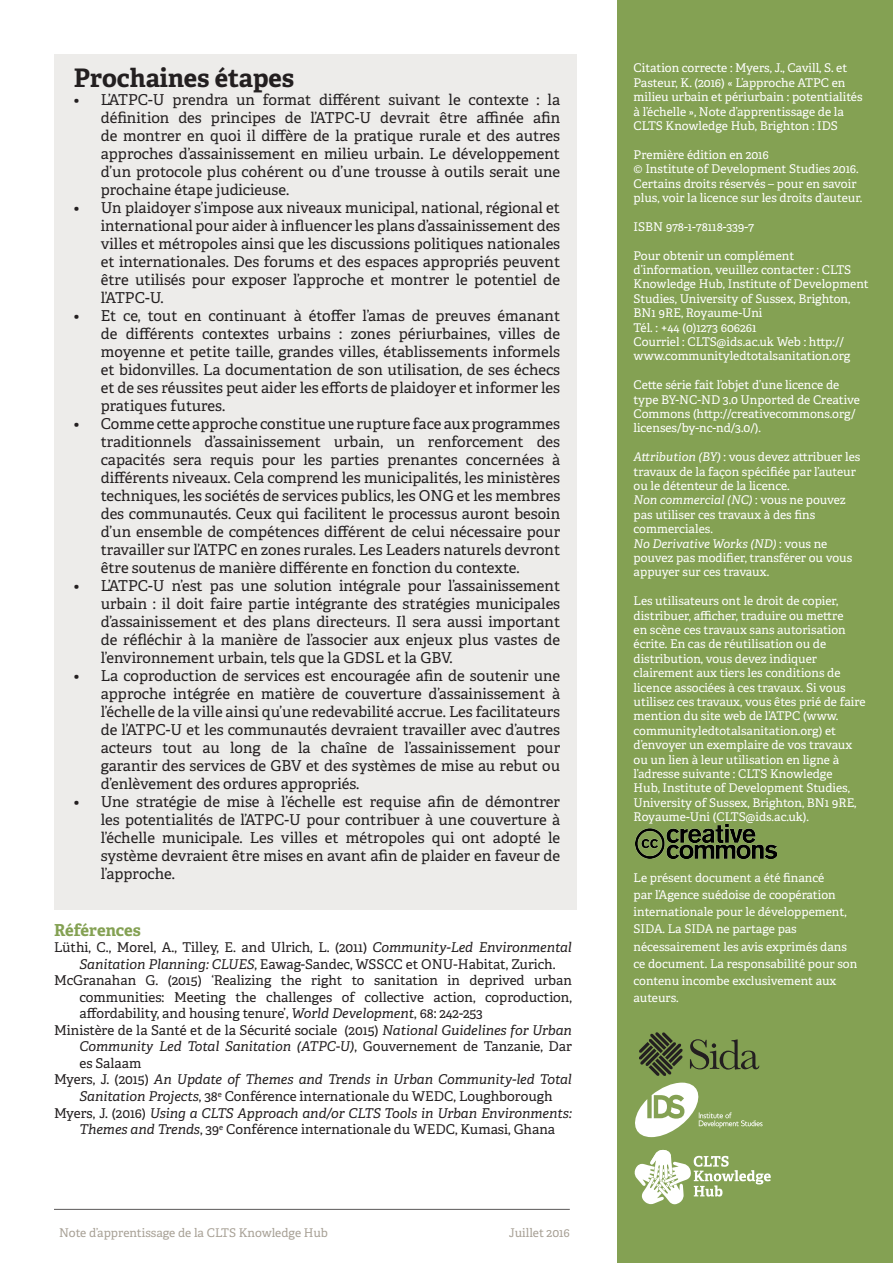
<style>
.page{position:relative;width:893px;height:1263px;background:#fff}
.page>*{position:absolute;margin:0;border:0;box-sizing:border-box;transform-origin:0 0}
.t1{font:700 25.5px "Adelle";color:#231f20}
.t2{font:700 16.5px "Adelle";letter-spacing:-.005em;color:#84a153}
.t3{font:15px/18px "Adelle";color:#231f20;text-align:justify}
.t4{font:13.5px/16.5px "Adelle";color:#231f20}
.t5{font:italic 13.5px/16.5px "Adelle";color:#231f20}
.t6{font:12px/14.4px "Adelle";color:#fff}
.t7{font:12px "Adelle";color:#a8a196}
.s1{font-style:italic}
.s2{font-style:normal}
</style>
<div class="page">
<div style="left:617px;top:0;width:276px;height:1263px;background:#84a153"></div>
<div style="left:55px;top:55px;width:522px;height:855px;background:#edecea"></div>
<svg style="left:639px;top:1032px;width:44px;height:43px"></svg>
<svg style="left:690px;top:1039px;width:69px;height:30px"></svg>
<img style="left:636px;top:825px;width:141px;height:34px">
<hr style="left:54px;top:1209px;width:516px;height:1px;background:#231f20">
<svg style="left:635px;top:1150px;width:136px;height:54px"></svg>
<svg style="left:635px;top:1082px;width:128px;height:55px"></svg>
<p class="t1" style="left:74px;top:62px;width:222px">Prochaines étapes</p>
<p class="t3" style="left:101px;top:90px;width:461px;text-indent:-27px">• L’ATPC-U prendra un format différent suivant le contexte : la définition des principes de l’ATPC-U devrait être affinée afin de montrer en quoi il diffère de la pratique rurale et des autres approches d’assainissement en milieu urbain. Le développement d’un protocole plus cohérent ou d’une trousse à outils serait une prochaine étape judicieuse.</p>
<p class="t3" style="left:101px;top:198px;width:461px;text-indent:-27px">• Un plaidoyer s’impose aux niveaux municipal, national, régional et international pour aider à influencer les plans d’assainissement des villes et métropoles ainsi que les discussions politiques nationales et internationales. Des forums et des espaces appropriés peuvent être utilisés pour exposer l’approche et montrer le potentiel de l’ATPC-U.</p>
<p class="t3" style="left:101px;top:306px;width:461px;text-indent:-27px">• Et ce, tout en continuant à étoffer l’amas de preuves émanant de différents contextes urbains : zones périurbaines, villes de moyenne et petite taille, grandes villes, établissements informels et bidonvilles. La documentation de son utilisation, de ses échecs et de ses réussites peut aider les efforts de plaidoyer et informer les pratiques futures.</p>
<p class="t3" style="left:101px;top:414px;width:461px;text-indent:-27px">• Comme cette approche constitue une rupture face aux programmes traditionnels d’assainissement urbain, un renforcement des capacités sera requis pour les parties prenantes concernées à différents niveaux. Cela comprend les municipalités, les ministères techniques, les sociétés de services publics, les ONG et les membres des communautés. Ceux qui facilitent le processus auront besoin d’un ensemble de compétences différent de celui nécessaire pour travailler sur l’ATPC en zones rurales. Les Leaders naturels devront être soutenus de manière différente en fonction du contexte.</p>
<p class="t3" style="left:101px;top:576px;width:461px;text-indent:-27px">• L’ATPC-U n’est pas une solution intégrale pour l’assainissement urbain : il doit faire partie intégrante des stratégies municipales d’assainissement et des plans directeurs. Il sera aussi important de réfléchir à la manière de l’associer aux enjeux plus vastes de l’environnement urbain, tels que la GDSL et la GBV.</p>
<p class="t3" style="left:101px;top:666px;width:461px;text-indent:-27px">• La coproduction de services est encouragée afin de soutenir une approche intégrée en matière de couverture d’assainissement à l’échelle de la ville ainsi qu’une redevabilité accrue. Les facilitateurs de l’ATPC-U et les communautés devraient travailler avec d’autres acteurs tout au long de la chaîne de l’assainissement pour garantir des services de GBV et des systèmes de mise au rebut ou d’enlèvement des ordures appropriés.</p>
<p class="t3" style="left:101px;top:792px;width:461px;text-indent:-27px">• Une stratégie de mise à l’échelle est requise afin de démontrer les potentialités de l’ATPC-U pour contribuer à une couverture à l’échelle municipale. Les villes et métropoles qui ont adopté le système devraient être mises en avant afin de plaider en faveur de l’approche.</p>
<p class="t2" style="left:54px;top:919px;width:88px">Références</p>
<p class="t4" style="left:54px;top:939px;width:519px">Lüthi, C., Morel, A., Tilley, E. and Ulrich, L. (2011) <span class="s1">Community-Led Environmental</span></p>
<p class="t4" style="left:80px;top:955px;width:478px"><span class="s1">Sanitation Planning: CLUES</span>, Eawag-Sandec, WSSCC et ONU-Habitat, Zurich.</p>
<p class="t4" style="left:54px;top:972px;width:519px">McGranahan G. (2015) ‘Realizing the right to sanitation in deprived urban</p>
<p class="t4" style="left:80px;top:988px;width:494px">communities: Meeting the challenges of collective action, coproduction, affordability, and housing tenure’, <span class="s1">World Development</span>, 68: 242-253</p>
<p class="t4" style="left:54px;top:1021px;width:519px">Ministère de la Santé et de la Sécurité sociale (2015) <span class="s1">National Guidelines for Urban</span></p>
<p class="t5" style="left:80px;top:1038px;width:494px">Community Led Total Sanitation (ATPC-U)<span class="s2">, Gouvernement de Tanzanie, Dar es Salaam</span></p>
<p class="t5" style="left:54px;top:1071px;width:519px"><span class="s2">Myers, J. (2015)</span> An Update of Themes and Trends in Urban Community-led Total</p>
<p class="t4" style="left:80px;top:1087px;width:475px"><span class="s1">Sanitation Projects</span>, 38<sup>e</sup> Conférence internationale du WEDC, Loughborough</p>
<p class="t5" style="left:54px;top:1104px;width:519px"><span class="s2">Myers, J. (2016)</span> Using a CLTS Approach and/or CLTS Tools in Urban Environments:</p>
<p class="t4" style="left:80px;top:1120px;width:477px"><span class="s1">Themes and Trends</span>, 39<sup>e</sup> Conférence internationale du WEDC, Kumasi, Ghana</p>
<p class="t7" style="left:59px;top:1224px;width:270px">Note d’apprentissage de la CLTS Knowledge Hub</p>
<p class="t7" style="left:509px;top:1224px;width:62px">Juillet 2016</p>
<p class="t6" style="left:634px;top:60px;width:230px">Citation correcte : Myers, J., Cavill, S. et Pasteur, K. (2016) « L’approche ATPC en milieu urbain et périurbain : potentialités à l’échelle », Note d’apprentissage de la CLTS Knowledge Hub, Brighton : IDS</p>
<p class="t6" style="left:634px;top:147px;width:137px">Première édition en 2016</p>
<p class="t6" style="left:634px;top:161px;width:230px">© Institute of Development Studies 2016.<br>Certains droits réservés – pour en savoir plus, voir la licence sur les droits d’auteur.</p>
<p class="t6" style="left:634px;top:219px;width:122px">ISBN 978-1-78118-339-7</p>
<p class="t6" style="left:634px;top:248px;width:237px">Pour obtenir un complément d’information, veuillez contacter : CLTS Knowledge Hub, Institute of Development Studies, University of Sussex, Brighton, BN1 9RE, Royaume-Uni</p>
<p class="t6" style="left:634px;top:320px;width:124px">Tél. : +44 (0)1273 606261</p>
<p class="t6" style="left:634px;top:334px;width:218px">Courriel : CLTS@ids.ac.uk Web : http:// www.communityledtotalsanitation.org</p>
<p class="t6" style="left:634px;top:377px;width:228px">Cette série fait l’objet d’une licence de type BY-NC-ND 3.0 Unported de Creative Commons (http://creativecommons.org/ licenses/by-nc-nd/3.0/).</p>
<p class="t6" style="left:634px;top:449px;width:228px"><span class="s1">Attribution (BY)</span> : vous devez attribuer les travaux de la façon spécifiée par l’auteur ou le détenteur de la licence.</p>
<p class="t6" style="left:634px;top:492px;width:214px"><span class="s1">Non commercial (NC)</span> : vous ne pouvez pas utiliser ces travaux à des fins commerciales.</p>
<p class="t6" style="left:634px;top:536px;width:220px"><span class="s1">No Derivative Works (ND)</span> : vous ne pouvez pas modifier, transférer ou vous appuyer sur ces travaux.</p>
<p class="t6" style="left:634px;top:593px;width:234px">Les utilisateurs ont le droit de copier, distribuer, afficher, traduire ou mettre<br>en scène ces travaux sans autorisation écrite. En cas de réutilisation ou de distribution, vous devez indiquer clairement aux tiers les conditions de licence associées à ces travaux. Si vous utilisez ces travaux, vous êtes prié de faire mention du site web de l’ATPC (www. communityledtotalsanitation.org) et d’envoyer un exemplaire de vos travaux ou un lien à leur utilisation en ligne à l’adresse suivante : CLTS Knowledge<br>Hub, Institute of Development Studies, University of Sussex, Brighton, BN1 9RE, Royaume-Uni (CLTS@ids.ac.uk).</p>
<p class="t6" style="left:634px;top:868px;width:225px;line-height:17.2px">Le présent document a été financé<br>par l’Agence suédoise de coopération internationale pour le développement,<br>SIDA. La SIDA ne partage pas nécessairement les avis exprimés dans ce document. La responsabilité pour son contenu incombe exclusivement aux auteurs.</p>
</div>
